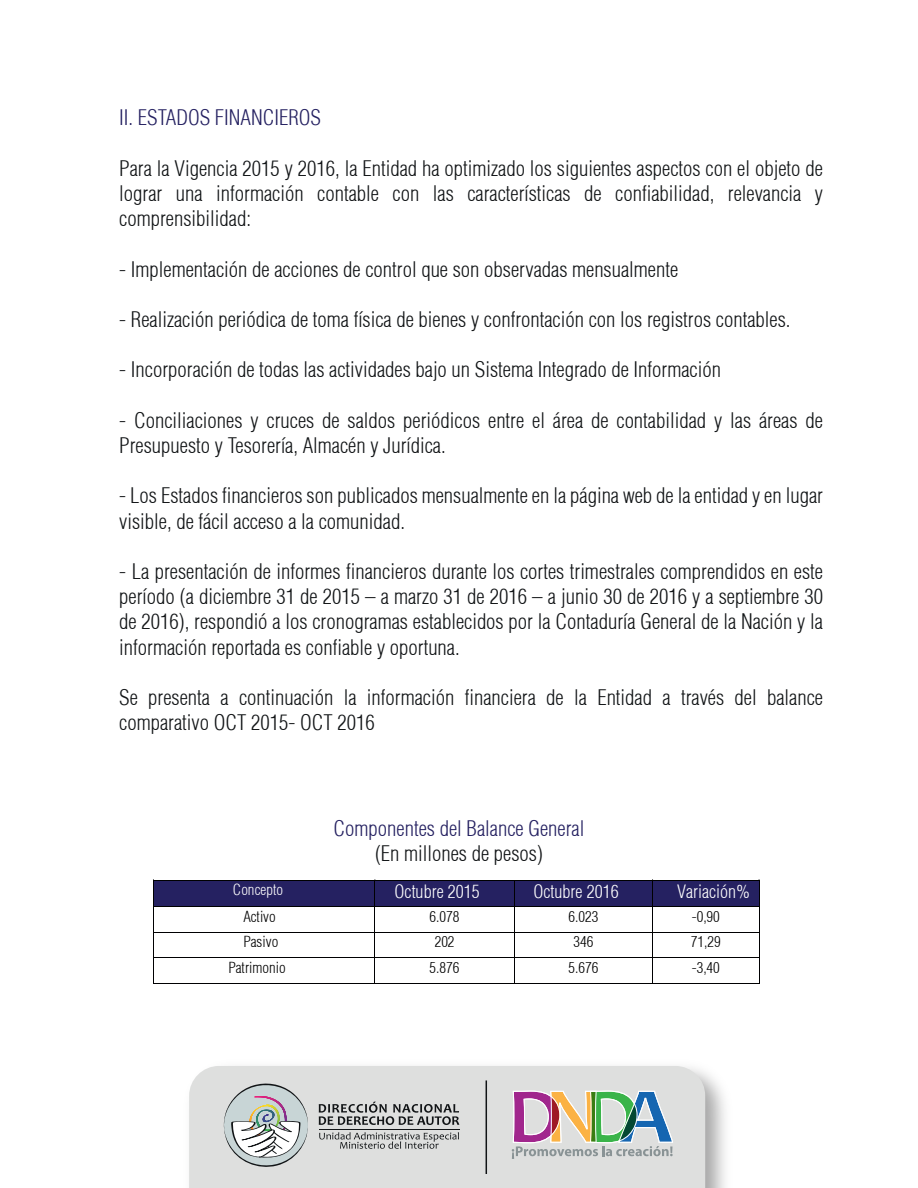
<style>
.page{position:relative;width:918px;height:1188px;background:#fff}
.page>*{position:absolute;margin:0;border:0;box-sizing:border-box;transform-origin:0 0}
.t1{font:300 condensed 21px/25.2px "Helvetica";color:#111416}
.t2{font:300 condensed 21px "Helvetica";color:#252161}
.t3{font:300 condensed 18px "Helvetica";color:#fff}
.t4{font:300 condensed 15px "Helvetica";color:#000001}
.t5{font:300 condensed 15px "Helvetica";color:#fff}
</style>
<div class="page">
<div style="left:153px;top:880px;width:606px;height:26px;background:#252161"></div>
<img style="left:705px;top:1073px;width:20px;height:115px">
<div style="left:189px;top:1066px;width:516px;height:122px;background:#dedfde"></div>
<svg style="left:319px;top:1102px;width:140px;height:23px;background:#9ea0a0"></svg>
<svg style="left:319px;top:1132px;width:140px;height:17px;background:#b7b8b8"></svg>
<hr style="left:319px;top:1129px;width:140px;height:1px;background:#111416">
<svg style="left:222px;top:1082px;width:86px;height:88px"></svg>
<svg style="left:512px;top:1091px;width:161px;height:68px;background:#b7b7b5"></svg>
<hr style="left:486px;top:1080px;width:1px;height:94px;background:#111416">
<hr style="left:154px;top:880px;width:221px;height:1px;background:#000001">
<hr style="left:375px;top:880px;width:139px;height:1px;background:#000001">
<hr style="left:515px;top:880px;width:137px;height:1px;background:#000001">
<hr style="left:653px;top:880px;width:106px;height:1px;background:#000001">
<hr style="left:154px;top:906px;width:221px;height:1px;background:#000001">
<hr style="left:375px;top:906px;width:139px;height:1px;background:#000001">
<hr style="left:515px;top:906px;width:137px;height:1px;background:#000001">
<hr style="left:653px;top:906px;width:106px;height:1px;background:#000001">
<hr style="left:154px;top:932px;width:221px;height:1px;background:#000001">
<hr style="left:375px;top:932px;width:139px;height:1px;background:#000001">
<hr style="left:515px;top:932px;width:137px;height:1px;background:#000001">
<hr style="left:653px;top:932px;width:106px;height:1px;background:#000001">
<hr style="left:154px;top:957px;width:221px;height:1px;background:#000001">
<hr style="left:375px;top:957px;width:139px;height:1px;background:#000001">
<hr style="left:515px;top:957px;width:137px;height:1px;background:#000001">
<hr style="left:653px;top:957px;width:106px;height:1px;background:#000001">
<svg style="left:153px;top:880px;width:1px;height:104px"></svg>
<hr style="left:154px;top:983px;width:221px;height:1px;background:#000001">
<hr style="left:375px;top:983px;width:139px;height:1px;background:#000001">
<svg style="left:514px;top:880px;width:1px;height:104px"></svg>
<hr style="left:515px;top:983px;width:137px;height:1px;background:#000001">
<svg style="left:652px;top:880px;width:1px;height:104px"></svg>
<hr style="left:653px;top:983px;width:106px;height:1px;background:#000001">
<svg style="left:759px;top:880px;width:1px;height:104px"></svg>
<p class="t2" style="left:119px;top:105px;width:203px">II. ESTADOS FINANCIEROS</p>
<p class="t1" style="left:119px;top:156px;width:705px;text-align:justify">Para la Vigencia 2015 y 2016, la Entidad ha optimizado los siguientes aspectos con el objeto de lograr una información contable con las características de confiabilidad, relevancia y comprensibilidad:</p>
<p class="t1" style="left:119px;top:256px;width:561px">- Implementación de acciones de control que son observadas mensualmente</p>
<p class="t1" style="left:119px;top:307px;width:673px">- Realización periódica de toma física de bienes y confrontación con los registros contables.</p>
<p class="t1" style="left:119px;top:357px;width:603px">- Incorporación de todas las actividades bajo un Sistema Integrado de Información</p>
<p class="t1" style="left:119px;top:408px;width:705px">- Conciliaciones y cruces de saldos periódicos entre el área de contabilidad y las áreas de<br>Presupuesto y Tesorería, Almacén y Jurídica.</p>
<p class="t1" style="left:119px;top:483px;width:705px">- Los Estados financieros son publicados mensualmente en la página web de la entidad y en lugar visible, de fácil acceso a la comunidad.</p>
<p class="t1" style="left:119px;top:559px;width:705px;text-align:justify">- La presentación de informes financieros durante los cortes trimestrales comprendidos en este período (a diciembre 31 de 2015 – a marzo 31 de 2016 – a junio 30 de 2016 y a septiembre 30 de 2016), respondió a los cronogramas establecidos por la Contaduría General de la Nación y la información reportada es confiable y oportuna.</p>
<p class="t1" style="left:119px;top:685px;width:705px">Se presenta a continuación la información financiera de la Entidad a través del balance comparativo OCT 2015- OCT 2016</p>
<p class="t2" style="left:334px;top:816px;width:252px">Componentes del Balance General</p>
<p class="t1" style="left:375px;top:841px;width:169px">(En millones de pesos)</p>
<p class="t5" style="left:233px;top:881px;width:52px">Concepto</p>
<p class="t3" style="left:395px;top:881px;width:87px">Octubre 2015</p>
<p class="t3" style="left:534px;top:881px;width:87px">Octubre 2016</p>
<p class="t3" style="left:677px;top:881px;width:74px">Variación%</p>
<p class="t4" style="left:243px;top:907px;width:34px">Activo</p>
<p class="t4" style="left:430px;top:907px;width:31px">6.078</p>
<p class="t4" style="left:569px;top:907px;width:31px">6.023</p>
<p class="t4" style="left:692px;top:907px;width:30px">-0,90</p>
<p class="t4" style="left:243px;top:933px;width:36px">Pasivo</p>
<p class="t4" style="left:435px;top:933px;width:21px">202</p>
<p class="t4" style="left:574px;top:933px;width:21px">346</p>
<p class="t4" style="left:691px;top:933px;width:31px">71,29</p>
<p class="t4" style="left:228px;top:958px;width:59px">Patrimonio</p>
<p class="t4" style="left:430px;top:958px;width:31px">5.876</p>
<p class="t4" style="left:569px;top:958px;width:31px">5.676</p>
<p class="t4" style="left:692px;top:958px;width:30px">-3,40</p>
</div>
